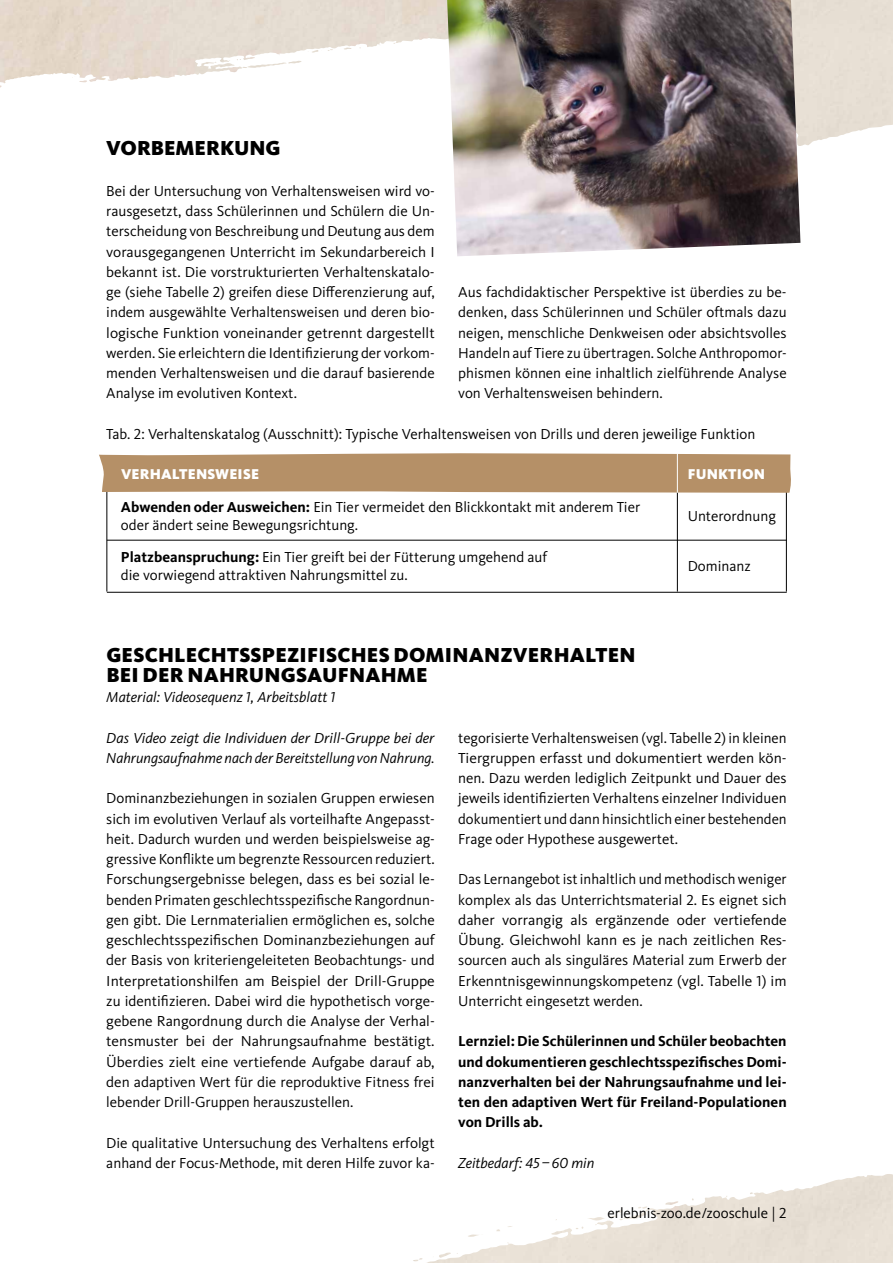
<style>
.page{position:relative;width:893px;height:1263px;background:#fff}
.page>*{position:absolute;margin:0;border:0;box-sizing:border-box;transform-origin:0 0}
.t1{font:900 21px/20.2px "Kievit OT";letter-spacing:.01em;color:#000}
.t2{font:15px/20.2px "Kievit OT";color:#000;text-align:justify}
.t3{font:700 15px/20.2px "Kievit OT";color:#000;text-align:justify}
.t4{font:italic 15px/20.2px "Kievit OT";color:#000}
.t5{font:900 14.7px "Kievit OT";letter-spacing:.01em;color:#fff}
.s1{font-weight:700}
</style>
<div class="page">
<svg style="left:0;top:32px;width:447px;height:56px"></svg>
<svg style="left:413px;top:1174px;width:480px;height:89px;fill:#ece4d9"></svg>
<hr style="left:107px;top:540px;width:680px;height:1px;background:#000">
<hr style="left:107px;top:592px;width:680px;height:1px;background:#000">
<hr style="left:677px;top:474px;width:1px;height:117px;background:#000">
<hr style="left:106px;top:474px;width:1px;height:117px;background:#000">
<hr style="left:786px;top:474px;width:1px;height:117px;background:#000">
<svg style="left:99px;top:453px;width:692px;height:40px;background:#b9966f"></svg>
<hr style="left:677px;top:453px;width:1px;height:40px;background:#fff">
<img style="left:447px;top:0;width:353px;height:256px">
<h1 class="t1" style="left:106px;top:138px;width:176px">VORBEMERKUNG</h1>
<p class="t2" style="left:106px;top:180px;width:330px">Bei der Untersuchung von Verhaltensweisen wird vo&shy;rausgesetzt, dass Schülerinnen und Schülern die Un&shy;terscheidung von Beschreibung und Deutung aus dem vorausgegangenen Unterricht im Sekundarbereich I bekannt ist. Die vorstrukturierten Verhaltenskatalo&shy;ge (siehe Tabelle 2) greifen diese Differenzierung auf, indem ausgewählte Verhaltensweisen und deren bio&shy;logische Funktion voneinander getrennt dargestellt werden. Sie erleichtern die Identifizierung der vorkom&shy;menden Verhaltensweisen und die darauf basierende Analyse im evolutiven Kontext.</p>
<p class="t2" style="left:458px;top:282px;width:330px">Aus fachdidaktischer Perspektive ist überdies zu be&shy;denken, dass Schülerinnen und Schüler oftmals dazu neigen, menschliche Denkweisen oder absichtsvolles Handeln auf Tiere zu übertragen. Solche Anthropomor&shy;phismen können eine inhaltlich zielführende Analyse von Verhaltensweisen behindern.</p>
<p class="t2" style="left:106px;top:423px;width:650px">Tab. 2: Verhaltenskatalog (Ausschnitt): Typische Verhaltensweisen von Drills und deren jeweilige Funktion</p>
<p class="t5" style="left:121px;top:465px;width:140px">VERHALTENSWEISE</p>
<p class="t5" style="left:688px;top:465px;width:79px">FUNKTION</p>
<p class="t2" style="left:121px;top:498px;width:521px;line-height:18px"><span class="s1">Abwenden oder Ausweichen:</span> Ein Tier vermeidet den Blickkontakt mit anderem Tier oder ändert seine Bewegungsrichtung.</p>
<p class="t2" style="left:121px;top:548px;width:428px;line-height:18px"><span class="s1">Platzbeanspruchung:</span> Ein Tier greift bei der Fütterung umgehend auf die vorwiegend attraktiven Nahrungsmittel zu.</p>
<p class="t2" style="left:688px;top:556px;width:65px">Dominanz</p>
<p class="t2" style="left:688px;top:506px;width:90px">Unterordnung</p>
<h1 class="t1" style="left:106px;top:644px;width:531px">GESCHLECHTSSPEZIFISCHES DOMINANZVERHALTEN<br>BEI DER NAHRUNGSAUFNAHME</h1>
<p class="t4" style="left:106px;top:687px;width:231px">Material: Videosequenz 1, Arbeitsblatt 1</p>
<p class="t4" style="left:106px;top:727px;width:330px">Das Video zeigt die Individuen der Drill-Gruppe bei der<br>Nahrungsaufnahme nach der Bereitstellung von Nahrung.</p>
<p class="t2" style="left:106px;top:788px;width:330px">Dominanzbeziehungen in sozialen Gruppen erwiesen sich im evolutiven Verlauf als vorteilhafte Angepasst&shy;heit. Dadurch wurden und werden beispielsweise ag&shy;gressive Konflikte um begrenzte Ressourcen reduziert.<br>Forschungsergebnisse belegen, dass es bei sozial le&shy;benden Primaten geschlechtsspezifische Rangordnun&shy;gen gibt. Die Lernmaterialien ermöglichen es, solche geschlechtsspezifischen Dominanzbeziehungen auf der Basis von kriteriengeleiteten Beobachtungs- und Interpretationshilfen am Beispiel der Drill-Gruppe zu identifizieren. Dabei wird die hypothetisch vorge&shy;gebene Rangordnung durch die Analyse der Verhal&shy;tensmuster bei der Nahrungsaufnahme bestätigt.<br>Überdies zielt eine vertiefende Aufgabe darauf ab, den adaptiven Wert für die reproduktive Fitness frei lebender Drill-Gruppen herauszustellen.</p>
<p class="t2" style="left:106px;top:1132px;width:330px">Die qualitative Untersuchung des Verhaltens erfolgt anhand der Focus-Methode, mit deren Hilfe zuvor ka-</p>
<p class="t2" style="left:458px;top:727px;width:330px">tegorisierte Verhaltensweisen (vgl. Tabelle 2) in kleinen Tiergruppen erfasst und dokumentiert werden kön&shy;nen. Dazu werden lediglich Zeitpunkt und Dauer des jeweils identifizierten Verhaltens einzelner Individuen dokumentiert und dann hinsichtlich einer bestehenden Frage oder Hypothese ausgewertet.</p>
<p class="t2" style="left:458px;top:869px;width:330px">Das Lernangebot ist inhaltlich und methodisch weniger komplex als das Unterrichtsmaterial 2. Es eignet sich daher vorrangig als ergänzende oder vertiefende Übung. Gleichwohl kann es je nach zeitlichen Res&shy;sourcen auch als singuläres Material zum Erwerb der Erkenntnisgewinnungskompetenz (vgl. Tabelle 1) im Unterricht eingesetzt werden.</p>
<p class="t3" style="left:458px;top:1031px;width:330px">Lernziel: Die Schülerinnen und Schüler beobachten und dokumentieren geschlechtsspezifisches Domi&shy;nanzverhalten bei der Nahrungsaufnahme und lei&shy;ten den adaptiven Wert für Freiland-Populationen von Drills ab.</p>
<p class="t4" style="left:458px;top:1152px;width:138px">Zeitbedarf: 45–60 min</p>
<p class="t2" style="left:607px;top:1203px;width:181px">erlebnis-zoo.de/zooschule | 2</p>
</div>
